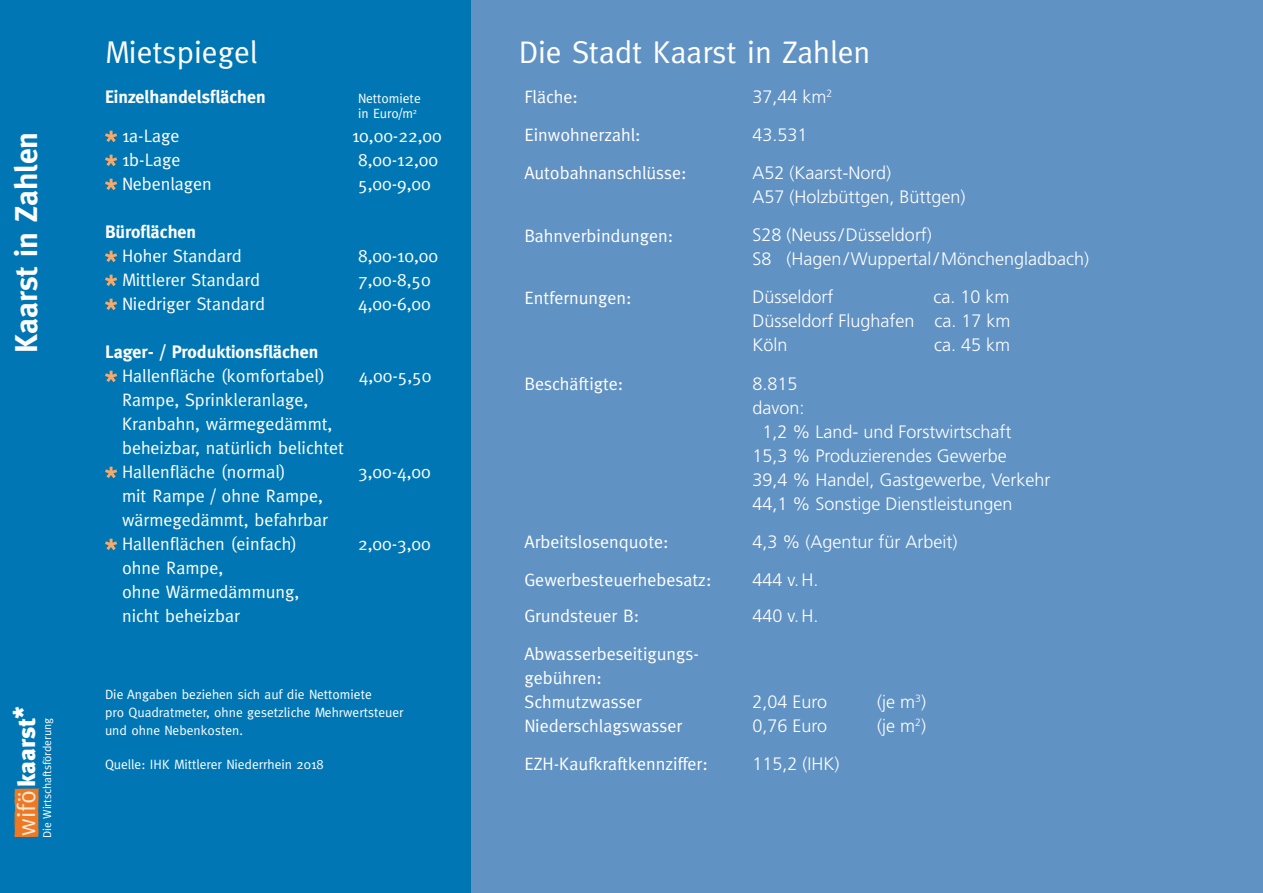
<style>
.page{position:relative;width:1263px;height:893px;background:#fff}
.page>*{position:absolute;margin:0;border:0;box-sizing:border-box;transform-origin:0 0}
.t1{font:31.5px "Meta";color:#fff}
.t2{font:700 31.5px "Meta";color:#fff}
.t3{font:900 24.45px "Meta Plus";letter-spacing:-.01em;color:#fff}
.t4{font:18px/24px "Meta";color:#fff}
.t5{font:300 18px/24px "Frutiger";color:#fff}
.t6{font:700 18px "Meta";color:#fff}
.t7{font:13.5px/18px "Meta";color:#fff}
.t8{font:11.55px "Meta";color:#fff}
.s1{font-family:"Meta";font-weight:400;font-size:25.35px;color:#fde7d3}
</style>
<div class="page">
<div style="left:445px;top:0;width:818px;height:893px;background:#6192c4"></div>
<div style="left:0;top:0;width:132px;height:893px;background:#0077b4"></div>
<svg style="left:14px;top:788px;width:25px;height:49px"></svg>
<div style="left:88px;top:0;width:383px;height:893px;background:#0077b4"></div>
<svg style="left:105px;top:131px;width:12px;height:11px"></svg>
<svg style="left:105px;top:155px;width:12px;height:11px"></svg>
<svg style="left:105px;top:179px;width:12px;height:11px"></svg>
<svg style="left:105px;top:251px;width:12px;height:11px"></svg>
<svg style="left:105px;top:275px;width:12px;height:11px"></svg>
<svg style="left:105px;top:299px;width:12px;height:11px"></svg>
<svg style="left:105px;top:371px;width:12px;height:11px"></svg>
<svg style="left:105px;top:467px;width:12px;height:11px"></svg>
<svg style="left:105px;top:539px;width:12px;height:11px"></svg>
<h1 class="t2" style="left:8px;top:353px;width:223px;rotate:-90deg">Kaarst in Zahlen</h1>
<h2 class="t3" style="left:13px;top:835px;width:131px;rotate:-90deg"><span class="s1">wifö</span>kaarst<sup>*</sup></h2>
<p class="t8" style="left:40px;top:838px;width:121px;rotate:-90deg">Die Wirtschaftsförderung</p>
<h1 class="t1" style="left:105px;top:34px;width:154px">Mietspiegel</h1>
<p class="t6" style="left:105px;top:87px;width:162px">Einzelhandelsflächen</p>
<p class="t7" style="left:358px;top:91px;width:64px;line-height:15px">Nettomiete in Euro/m<sup>2</sup></p>
<p class="t4" style="left:122px;top:124px;width:59px">1a-Lage</p>
<p class="t4" style="left:352px;top:124px;width:91px">10,00-22,00</p>
<p class="t4" style="left:122px;top:148px;width:60px">1b-Lage</p>
<p class="t4" style="left:358px;top:148px;width:82px">8,00-12,00</p>
<p class="t4" style="left:122px;top:172px;width:91px">Nebenlagen</p>
<p class="t4" style="left:358px;top:172px;width:74px">5,00-9,00</p>
<p class="t6" style="left:105px;top:222px;width:93px">Büroflächen</p>
<p class="t4" style="left:122px;top:244px;width:121px">Hoher Standard</p>
<p class="t4" style="left:358px;top:244px;width:82px">8,00-10,00</p>
<p class="t4" style="left:122px;top:268px;width:140px">Mittlerer Standard</p>
<p class="t4" style="left:358px;top:268px;width:74px">7,00-8,50</p>
<p class="t4" style="left:122px;top:292px;width:145px">Niedriger Standard</p>
<p class="t4" style="left:358px;top:292px;width:74px">4,00-6,00</p>
<p class="t6" style="left:105px;top:342px;width:215px">Lager- / Produktionsflächen</p>
<p class="t4" style="left:122px;top:364px;width:204px">Hallenfläche (komfortabel)</p>
<p class="t4" style="left:359px;top:364px;width:74px">4,00-5,50</p>
<p class="t4" style="left:122px;top:388px;width:223px">Rampe, Sprinkleranlage,<br>Kranbahn, wärmegedämmt, beheizbar, natürlich belichtet<br>Hallenfläche (normal)</p>
<p class="t4" style="left:358px;top:460px;width:74px">3,00-4,00</p>
<p class="t4" style="left:122px;top:484px;width:207px">mit Rampe / ohne Rampe, wärmegedämmt, befahrbar<br>Hallenflächen (einfach)</p>
<p class="t4" style="left:122px;top:556px;width:179px">ohne Rampe,<br>ohne Wärmedämmung, nicht beheizbar</p>
<p class="t4" style="left:358px;top:532px;width:74px">2,00-3,00</p>
<p class="t7" style="left:105px;top:685px;width:300px">Die Angaben beziehen sich auf die Nettomiete<br>pro Quadratmeter, ohne gesetzliche Mehrwertsteuer und ohne Nebenkosten.</p>
<p class="t7" style="left:105px;top:755px;width:220px">Quelle: IHK Mittlerer Niederrhein 2018</p>
<h1 class="t1" style="left:519px;top:34px;width:353px">Die Stadt Kaarst in Zahlen</h1>
<p class="t4" style="left:524px;top:85px;width:55px">Fläche:</p>
<p class="t5" style="left:752px;top:85px;width:81px">37,44 km<sup>2</sup></p>
<p class="t4" style="left:524px;top:123px;width:118px">Einwohnerzahl:</p>
<p class="t5" style="left:752px;top:123px;width:57px">43.531</p>
<p class="t4" style="left:524px;top:161px;width:164px">Autobahnanschlüsse:</p>
<p class="t5" style="left:752px;top:161px;width:215px">A52 (Kaarst-Nord)<br>A57 (Holzbüttgen, Büttgen)</p>
<p class="t4" style="left:524px;top:223px;width:150px">Bahnverbindungen:</p>
<p class="t5" style="left:752px;top:223px;width:338px">S28 (Neuss/Düsseldorf)<br>S8 (Hagen/Wuppertal/Mönchengladbach)</p>
<p class="t4" style="left:524px;top:285px;width:108px">Entfernungen:</p>
<p class="t5" style="left:752px;top:285px;width:83px">Düsseldorf</p>
<p class="t5" style="left:752px;top:285px;width:260px;text-align:justify;text-indent:181px">ca. 10 km Düsseldorf Flughafen ca. 17 km Köln</p>
<p class="t5" style="left:934px;top:333px;width:78px">ca. 45 km</p>
<p class="t4" style="left:524px;top:371px;width:100px">Beschäftigte:</p>
<p class="t5" style="left:752px;top:371px;width:47px">8.815</p>
<p class="t5" style="left:752px;top:395px;width:54px">davon:</p>
<p class="t5" style="left:762px;top:419px;width:251px">1,2 % Land- und Forstwirtschaft</p>
<p class="t5" style="left:752px;top:443px;width:256px">15,3 % Produzierendes Gewerbe</p>
<p class="t5" style="left:752px;top:467px;width:300px">39,4 % Handel, Gastgewerbe, Verkehr</p>
<p class="t5" style="left:752px;top:491px;width:262px">44,1 % Sonstige Dienstleistungen</p>
<p class="t4" style="left:524px;top:529px;width:146px">Arbeitslosenquote:</p>
<p class="t5" style="left:752px;top:529px;width:207px">4,3 % (Agentur für Arbeit)</p>
<p class="t4" style="left:524px;top:561px;width:188px;line-height:36px">Gewerbesteuerhebesatz:<br>Grundsteuer B:</p>
<p class="t5" style="left:752px;top:561px;width:67px;line-height:36px">444 v.H.<br>440 v.H.</p>
<p class="t4" style="left:524px;top:642px;width:176px">Abwasserbeseitigungs&shy;gebühren:<br>Schmutzwasser<br>Niederschlagswasser</p>
<p class="t5" style="left:752px;top:690px;width:76px">2,04 Euro</p>
<p class="t5" style="left:877px;top:690px;width:50px">(je m<sup>3</sup>)</p>
<p class="t5" style="left:752px;top:714px;width:76px">0,76 Euro</p>
<p class="t5" style="left:877px;top:714px;width:50px">(je m<sup>2</sup>)</p>
<p class="t4" style="left:524px;top:752px;width:185px">EZH-Kaufkraftkennziffer:</p>
<p class="t5" style="left:752px;top:752px;width:89px">115,2 (IHK)</p>
</div>
